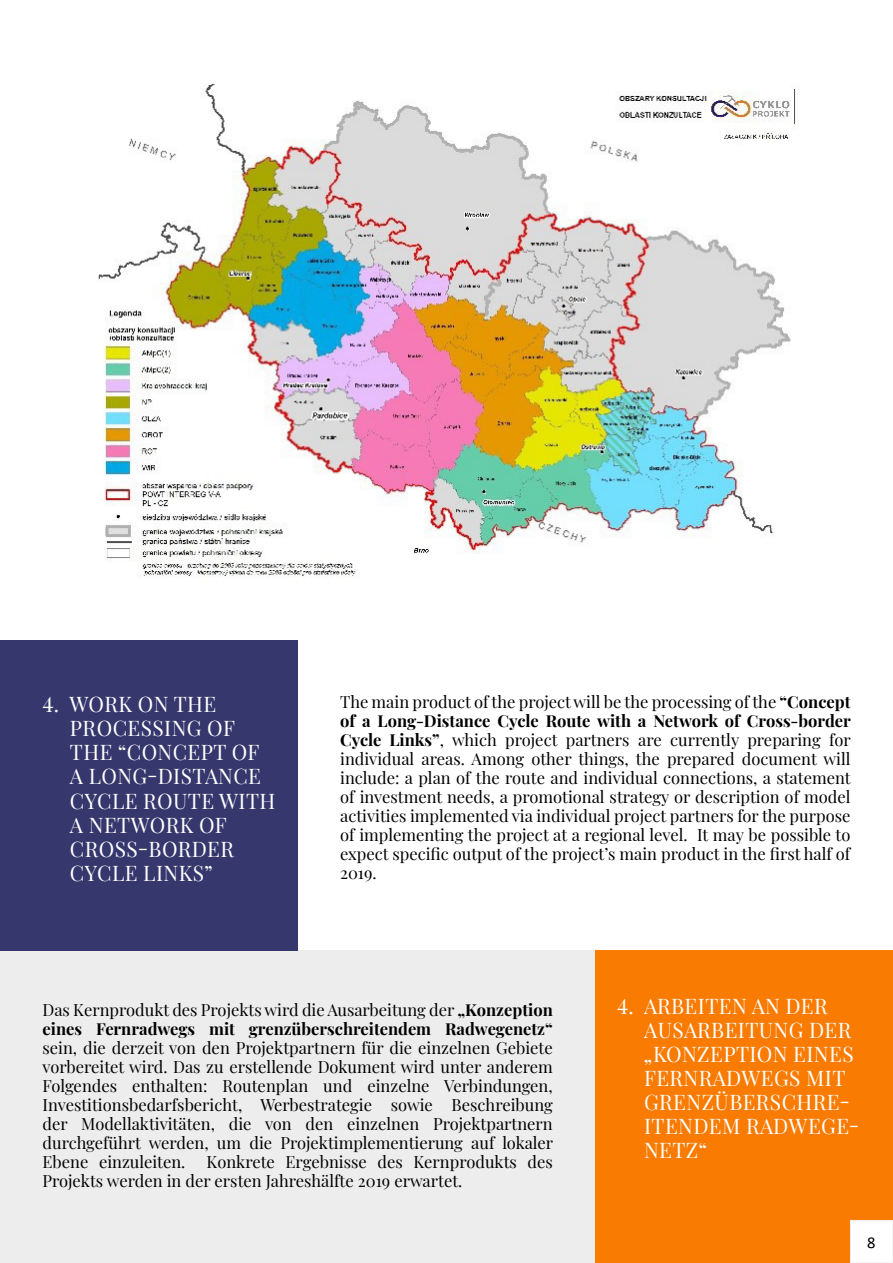
<style>
.page{position:relative;width:893px;height:1263px;background:#fff}
.page>*{position:absolute;margin:0;border:0;box-sizing:border-box;transform-origin:0 0}
.t1{font:21px/24.2px "Playfair Display";letter-spacing:.02em;color:#fff}
.t2{font:16.5px/18.9px "Playfair Display";color:#000;text-align:justify}
.t3{font:700 16.5px/18.9px "Playfair Display";color:#000}
.t4{font:16.5px "Calibri";color:#000}
.s1{font-weight:700}
.s2{font-weight:400}
</style>
<div class="page">
<div style="left:0;top:951px;width:595px;height:312px;background:#ededed"></div>
<img style="left:98px;top:84px;width:698px;height:493px">
<div style="left:0;top:640px;width:298px;height:311px;background:#36376d"></div>
<div style="left:595px;top:951px;width:298px;height:312px;background:#f97b02"></div>
<div style="left:850px;top:1220px;width:43px;height:43px;background:#fff"></div>
<div style="left:850px;top:1220px;width:43px;height:43px;border:1px solid #ededed"></div>
<p class="t1" style="left:70px;top:690px;width:207px;text-indent:-27px">4. WORK ON THE<br>PROCESSING OF<br>THE “CONCEPT OF<br>A LONG-DISTANCE<br>CYCLE ROUTE WITH<br>A NETWORK OF<br>CROSS-BORDER<br>CYCLE LINKS”</p>
<p class="t2" style="left:340px;top:691px;width:512px">The main product of the project will be the processing of the <span class="s1">“Concept of a Long-Distance Cycle Route with a Network of Cross-border Cycle Links”</span>, which project partners are currently preparing for individual areas. Among other things, the prepared document will include: a plan of the route and individual connections, a statement of investment needs, a promotional strategy or description of model activities implemented via individual project partners for the purpose of implementing the project at a regional level. It may be possible to expect specific output of the project’s main product in the first half of 2019.</p>
<p class="t3" style="left:43px;top:999px;width:512px"><span class="s2">Das Kernprodukt des Projekts wird die Ausarbeitung der</span> „Konzeption eines Fernradwegs mit grenzüberschreitendem Radwegenetz“</p>
<p class="t2" style="left:43px;top:1037px;width:512px">sein, die derzeit von den Projektpartnern für die einzelnen Gebiete vorbereitet wird. Das zu erstellende Dokument wird unter anderem Folgendes enthalten: Routenplan und einzelne Verbindungen, Investitionsbedarfsbericht, Werbestrategie sowie Beschreibung der Modellaktivitäten, die von den einzelnen Projektpartnern durchgeführt werden, um die Projektimplementierung auf lokaler Ebene einzuleiten.</p>
<p class="t2" style="left:43px;top:1151px;width:512px;text-indent:164px">Konkrete Ergebnisse des Kernprodukts des<br>Projekts werden in der ersten Jahreshälfte 2019 erwartet.</p>
<p class="t1" style="left:644px;top:992px;width:217px;text-indent:-27px">4. ARBEITEN AN DER<br>AUSARBEITUNG DER „KONZEPTION EINES<br>FERNRADWEGS MIT<br>GRENZÜBERSCHRE-<br>ITENDEM RADWEGE-<br>NETZ“</p>
<p class="t4" style="left:867px;top:1230px;width:10px">8</p>
</div>
